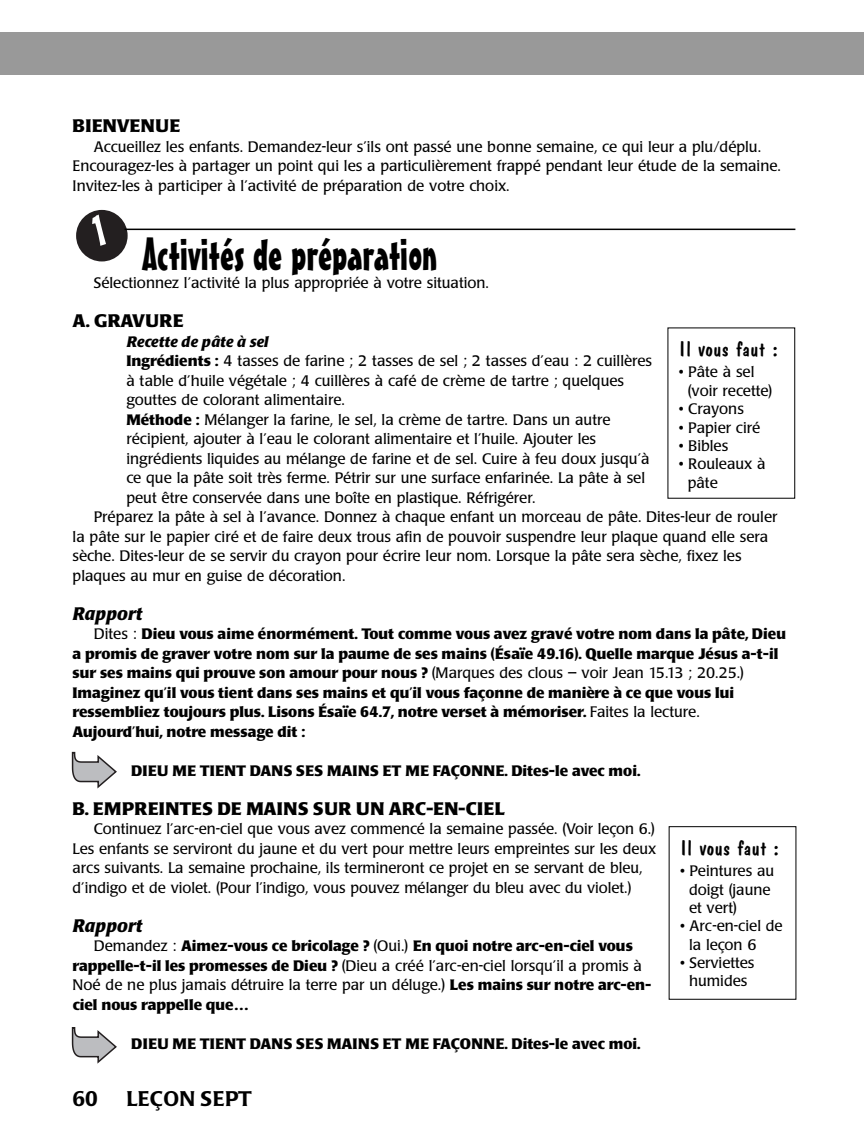
<style>
.page{position:relative;width:864px;height:1148px;background:#fff}
.page>*{position:absolute;margin:0;border:0;box-sizing:border-box;transform-origin:0 0}
.t1{font:45px "Mister Earl BT";color:#000}
.t2{font:21px "Dom Casual";color:#000;scale:1.05 1}
.t3{font:500 21px "Poppl Laudatio";letter-spacing:.01em;color:#000}
.t4{font:700 18px "Poppl Laudatio";letter-spacing:.02em;color:#000}
.t5{font:italic 700 18px "Poppl Laudatio";color:#000}
.t6{font:15px/18.3px "Poppl Laudatio";color:#000}
.t7{font:700 15px/19.5px "Poppl Laudatio";color:#000}
.t8{font:italic 700 15px "Poppl Laudatio";color:#000}
.s1{font-weight:700}
.s2{font-weight:400}
</style>
<div class="page">
<hr style="left:125px;top:228px;width:670px;height:2px;background:#000">
<div style="left:0;top:32px;width:864px;height:42px;background:#999"></div>
<svg style="left:72px;top:752px;width:45px;height:36px"></svg>
<svg style="left:72px;top:1027px;width:45px;height:36px"></svg>
<svg style="left:76px;top:210px;width:52px;height:51px"></svg>
<p class="t4" style="left:73px;top:119px;width:109px">BIENVENUE</p>
<p class="t6" style="left:73px;top:138px;width:710px;line-height:19.5px;text-indent:21px">Accueillez les enfants. Demandez-leur s’ils ont passé une bonne semaine, ce qui leur a plu/déplu.<br>Encouragez-les à partager un point qui les a particulièrement frappé pendant leur étude de la semaine.<br>Invitez-les à participer à l’activité de préparation de votre choix.</p>
<h1 class="t1" style="left:142px;top:237px;width:297px">Activités de préparation</h1>
<p class="t6" style="left:94px;top:275px;width:397px">Sélectionnez l’activité la plus appropriée à votre situation.</p>
<p class="t4" style="left:73px;top:314px;width:113px">A. GRAVURE</p>
<p class="t8" style="left:127px;top:335px;width:143px">Recette de pâte à sel</p>
<p class="t6" style="left:126px;top:353px;width:527px"><span class="s1">Ingrédients :</span> 4 tasses de farine ; 2 tasses de sel ; 2 tasses d’eau : 2 cuillères</p>
<p class="t6" style="left:126px;top:373px;width:499px">à table d’huile végétale ; 4 cuillères à café de crème de tartre ; quelques</p>
<p class="t6" style="left:126px;top:392px;width:220px">gouttes de colorant alimentaire.</p>
<p class="t6" style="left:126px;top:412px;width:485px"><span class="s1">Méthode :</span> Mélanger la farine, le sel, la crème de tartre. Dans un autre</p>
<p class="t6" style="left:126px;top:431px;width:471px">récipient, ajouter à l’eau le colorant alimentaire et l’huile. Ajouter les</p>
<p class="t6" style="left:126px;top:451px;width:525px">ingrédients liquides au mélange de farine et de sel. Cuire à feu doux jusqu’à</p>
<p class="t6" style="left:126px;top:470px;width:520px">ce que la pâte soit très ferme. Pétrir sur une surface enfarinée. La pâte à sel</p>
<p class="t6" style="left:126px;top:490px;width:411px">peut être conservée dans une boîte en plastique. Réfrigérer.</p>
<p class="t6" style="left:94px;top:509px;width:685px">Préparez la pâte à sel à l’avance. Donnez à chaque enfant un morceau de pâte. Dites-leur de rouler</p>
<p class="t6" style="left:73px;top:529px;width:697px">la pâte sur le papier ciré et de faire deux trous afin de pouvoir suspendre leur plaque quand elle sera</p>
<p class="t6" style="left:73px;top:548px;width:670px">sèche. Dites-leur de se servir du crayon pour écrire leur nom. Lorsque la pâte sera sèche, fixez les</p>
<p class="t6" style="left:73px;top:568px;width:274px">plaques au mur en guise de décoration.</p>
<p class="t5" style="left:73px;top:606px;width:71px">Rapport</p>
<p class="t7" style="left:73px;top:626px;width:715px;text-indent:21px"><span class="s2">Dites :</span> Dieu vous aime énormément. Tout comme vous avez gravé votre nom dans la pâte, Dieu a promis de graver votre nom sur la paume de ses mains (Ésaïe 49.16). Quelle marque Jésus a-t-il sur ses mains qui prouve son amour pour nous ? <span class="s2">(Marques des clous – voir Jean 15.13 ; 20.25.)<br></span>Imaginez qu’il vous tient dans ses mains et qu’il vous façonne de manière à ce que vous lui ressembliez toujours plus. Lisons Ésaïe 64.7, notre verset à mémoriser. <span class="s2">Faites la lecture.<br></span>Aujourd’hui, notre message dit :</p>
<p class="t7" style="left:131px;top:762px;width:511px">DIEU ME TIENT DANS SES MAINS ET ME FAÇONNE. Dites-le avec moi.</p>
<p class="t4" style="left:73px;top:801px;width:434px">B. EMPREINTES DE MAINS SUR UN ARC-EN-CIEL</p>
<p class="t6" style="left:73px;top:821px;width:585px;line-height:19.5px;text-indent:21px">Continuez l’arc-en-ciel que vous avez commencé la semaine passée. (Voir leçon 6.)<br>Les enfants se serviront du jaune et du vert pour mettre leurs empreintes sur les deux arcs suivants. La semaine prochaine, ils termineront ce projet en se servant de bleu, d’indigo et de violet. (Pour l’indigo, vous pouvez mélanger du bleu avec du violet.)</p>
<p class="t5" style="left:73px;top:918px;width:71px">Rapport</p>
<p class="t7" style="left:73px;top:938px;width:580px;text-indent:21px"><span class="s2">Demandez :</span> Aimez-vous ce bricolage ? <span class="s2">(Oui.)</span> En quoi notre arc-en-ciel vous rappelle-t-il les promesses de Dieu ? <span class="s2">(Dieu a créé l’arc-en-ciel lorsqu’il a promis à Noé de ne plus jamais détruire la terre par un déluge.)</span> Les mains sur notre arc-en&shy;ciel nous rappelle que…</p>
<p class="t7" style="left:131px;top:1035px;width:511px">DIEU ME TIENT DANS SES MAINS ET ME FAÇONNE. Dites-le avec moi.</p>
<h2 class="t2" style="left:679px;top:341px;width:96px">Il vous faut :</h2>
<p class="t6" style="left:688px;top:364px;width:86px;text-indent:-9px">• Pâte à sel (voir recette)</p>
<p class="t6" style="left:679px;top:401px;width:67px">• Crayons</p>
<p class="t6" style="left:679px;top:419px;width:83px">• Papier ciré</p>
<p class="t6" style="left:679px;top:438px;width:51px">• Bibles</p>
<p class="t6" style="left:688px;top:456px;width:79px;text-indent:-9px">• Rouleaux à pâte</p>
<h2 class="t2" style="left:680px;top:840px;width:96px">Il vous faut :</h2>
<p class="t6" style="left:689px;top:863px;width:87px;text-indent:-9px">• Peintures au doigt (jaune et vert)</p>
<p class="t6" style="left:689px;top:918px;width:95px;text-indent:-9px">• Arc-en-ciel de la leçon 6</p>
<p class="t6" style="left:680px;top:955px;width:76px;text-align:center">• Serviettes humides</p>
<h2 class="t3" style="left:73px;top:1090px;width:27px">60</h2>
<h2 class="t3" style="left:127px;top:1090px;width:127px">LEÇON SEPT</h2>
</div>
